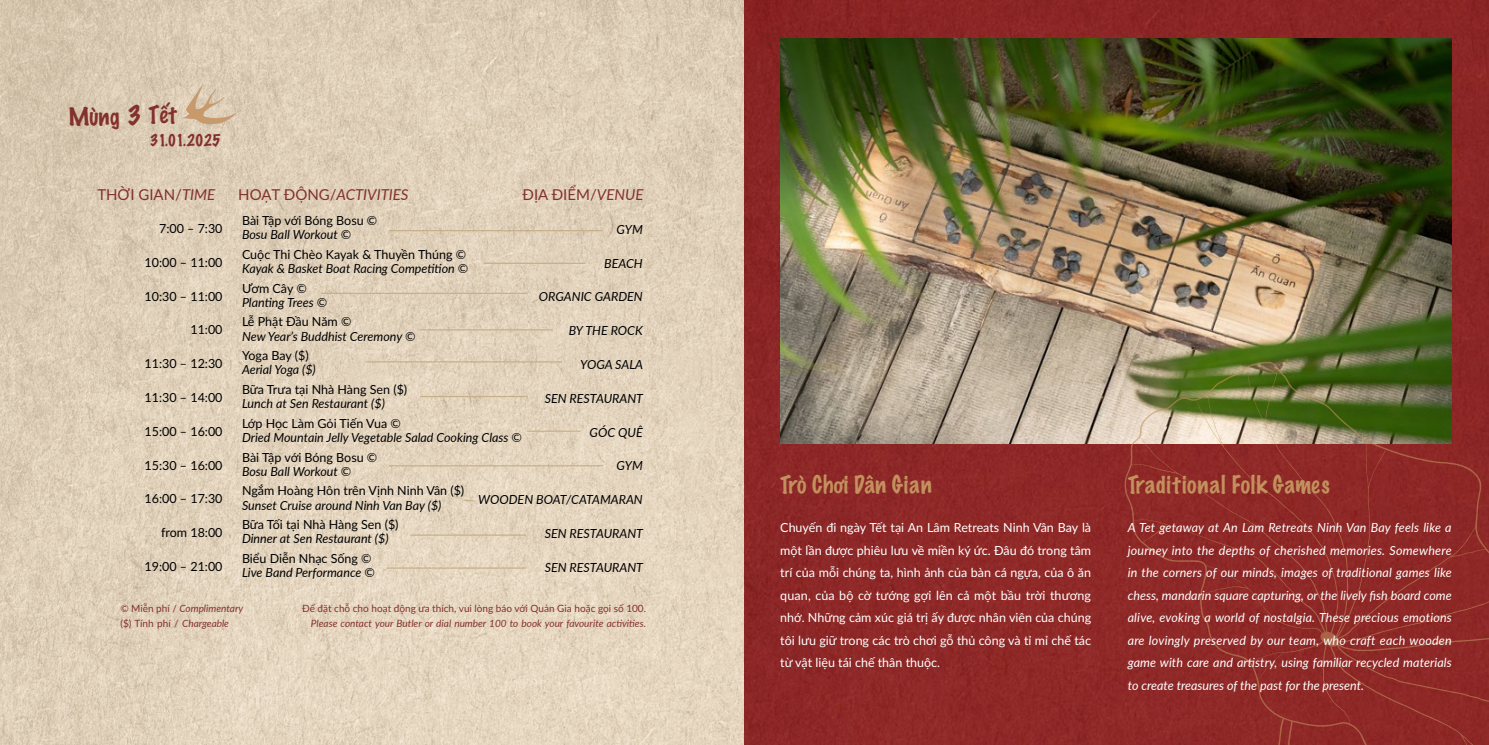
<style>
.page{position:relative;width:1489px;height:745px;background:#fff}
.page>*{position:absolute;margin:0;border:0;box-sizing:border-box;transform-origin:0 0}
.t1{font:100 25px "Marker Felt";color:#83312d}
.t2{font:100 22.5px "Marker Felt";letter-spacing:.03em;color:#c2915e}
.t3{font:100 22.5px "Marker Felt";color:#c2915e}
.t4{font:100 22.5px "Marker Felt";color:#83312d}
.t5{font:15px "Lato";color:#83312d}
.t6{font:italic 15px "Lato";color:#83312d}
.t7{font:100 15px "Marker Felt";color:#83312d}
.t8{font:italic 12.5px/22.5px "Lato";color:#fff;text-align:justify}
.t9{font:italic 12.5px "Lato";color:#000}
.t10{font:12.5px "Lato";color:#000}
.t11{font:12.5px/22.5px "Lato";color:#fff;text-align:justify}
.t12{font:italic 10px "Lato";color:#83312d}
.t13{font:10px "Lato";color:#83312d}
.s1{font-style:italic}
.s2{font-style:normal}
</style>
<div class="page">
<img style="left:1px;top:0;width:1487px;height:744px">
<hr style="left:389px;top:230px;width:213px;height:1px;background:#c7b089">
<hr style="left:484px;top:262px;width:101px;height:2px;background:#c7b089">
<hr style="left:321px;top:292px;width:206px;height:2px;background:#c7b089">
<hr style="left:420px;top:329px;width:133px;height:1px;background:#c7b089">
<hr style="left:366px;top:361px;width:196px;height:1px;background:#c7b089">
<hr style="left:420px;top:395px;width:107px;height:2px;background:#c7b089">
<hr style="left:527px;top:430px;width:53px;height:1px;background:#c7b089">
<hr style="left:389px;top:465px;width:213px;height:1px;background:#c7b089">
<hr style="left:387px;top:567px;width:138px;height:1px;background:#c7b089">
<hr style="left:410px;top:534px;width:116px;height:1px;background:#c7b089">
<svg style="left:182px;top:85px;width:54px;height:39px;background:#d7c0a4"></svg>
<img style="left:780px;top:38px;width:671px;height:405px">
<svg style="left:1124px;top:361px;width:364px;height:383px;background:#8a3b2f"></svg>
<h2 class="t4" style="left:68px;top:99px;width:53px">Mùng</h2>
<h1 class="t1" style="left:127px;top:96px;width:16px">3</h1>
<h2 class="t4" style="left:149px;top:96px;width:29px">Tết</h2>
<p class="t7" style="left:150px;top:129px;width:72px">31.01.2025</p>
<p class="t5" style="left:97px;top:183px;width:119px">THỜI GIAN/<span class="s1">TIME</span></p>
<p class="t6" style="left:238px;top:183px;width:172px"><span class="s2">HOẠT ĐỘNG/</span>ACTIVITIES</p>
<p class="t5" style="left:522px;top:183px;width:122px">ĐỊA ĐIỂM/<span class="s1">VENUE</span></p>
<p class="t10" style="left:242px;top:211px;width:137px">Bài Tập với Bóng Bosu ©</p>
<p class="t10" style="left:242px;top:245px;width:226px">Cuộc Thi Chèo Kayak &amp; Thuyền Thúng ©</p>
<p class="t10" style="left:242px;top:279px;width:66px">Ươm Cây ©</p>
<p class="t10" style="left:242px;top:313px;width:111px">Lễ Phật Đầu Năm ©</p>
<p class="t10" style="left:242px;top:346px;width:68px">Yoga Bay ($)</p>
<p class="t10" style="left:242px;top:380px;width:167px">Bữa Trưa tại Nhà Hàng Sen ($)</p>
<p class="t10" style="left:242px;top:414px;width:160px">Lớp Học Làm Gỏi Tiến Vua ©</p>
<p class="t10" style="left:242px;top:448px;width:137px">Bài Tập với Bóng Bosu ©</p>
<p class="t10" style="left:242px;top:481px;width:224px">Ngắm Hoàng Hôn trên Vịnh Ninh Vân ($)</p>
<p class="t10" style="left:242px;top:515px;width:158px">Bữa Tối tại Nhà Hàng Sen ($)</p>
<p class="t10" style="left:242px;top:549px;width:131px">Biểu Diễn Nhạc Sống ©</p>
<p class="t10" style="left:159px;top:219px;width:65px">7:00 – 7:30</p>
<p class="t10" style="left:145px;top:253px;width:79px">10:00 – 11:00</p>
<p class="t10" style="left:145px;top:287px;width:79px">10:30 – 11:00</p>
<p class="t10" style="left:190px;top:320px;width:34px">11:00</p>
<p class="t10" style="left:145px;top:354px;width:79px">11:30 – 12:30</p>
<p class="t10" style="left:145px;top:388px;width:79px">11:30 – 14:00</p>
<p class="t10" style="left:145px;top:422px;width:79px">15:00 – 16:00</p>
<p class="t10" style="left:145px;top:455px;width:79px">15:30 – 16:00</p>
<p class="t10" style="left:145px;top:489px;width:79px">16:00 – 17:30</p>
<p class="t10" style="left:161px;top:523px;width:63px">from 18:00</p>
<p class="t10" style="left:145px;top:557px;width:79px">19:00 – 21:00</p>
<p class="t9" style="left:616px;top:220px;width:28px">GYM</p>
<p class="t9" style="left:604px;top:254px;width:40px">BEACH</p>
<p class="t9" style="left:539px;top:288px;width:105px">ORGANIC GARDEN</p>
<p class="t9" style="left:568px;top:321px;width:76px">BY THE ROCK</p>
<p class="t9" style="left:580px;top:355px;width:65px">YOGA SALA</p>
<p class="t9" style="left:544px;top:389px;width:100px">SEN RESTAURANT</p>
<p class="t9" style="left:589px;top:423px;width:55px">GÓC QUÊ</p>
<p class="t9" style="left:616px;top:456px;width:28px">GYM</p>
<p class="t9" style="left:478px;top:490px;width:166px">WOODEN BOAT/CATAMARAN</p>
<p class="t9" style="left:544px;top:524px;width:100px">SEN RESTAURANT</p>
<p class="t9" style="left:544px;top:558px;width:100px">SEN RESTAURANT</p>
<p class="t9" style="left:242px;top:225px;width:111px">Bosu Ball Workout ©</p>
<p class="t9" style="left:242px;top:259px;width:228px">Kayak &amp; Basket Boat Racing Competition ©</p>
<p class="t9" style="left:242px;top:293px;width:87px">Planting Trees ©</p>
<p class="t9" style="left:242px;top:327px;width:175px">New Year s’ Buddhist Ceremony ©</p>
<p class="t9" style="left:242px;top:360px;width:75px">Aerial Yoga ($)</p>
<p class="t9" style="left:242px;top:394px;width:144px">Lunch at Sen Restaurant ($)</p>
<p class="t9" style="left:242px;top:428px;width:281px">Dried Mountain Jelly Vegetable Salad Cooking Class ©</p>
<p class="t9" style="left:242px;top:462px;width:111px">Bosu Ball Workout ©</p>
<p class="t9" style="left:242px;top:495px;width:201px">Sunset Cruise around Ninh Van Bay ($)</p>
<p class="t9" style="left:242px;top:529px;width:148px">Dinner at Sen Restaurant ($)</p>
<p class="t9" style="left:242px;top:563px;width:134px">Live Band Performance ©</p>
<p class="t13" style="left:302px;top:600px;width:345px">Để đặt chỗ cho hoạt động ưa thích, vui lòng báo với Quản Gia hoặc gọi số 100.</p>
<p class="t12" style="left:120px;top:600px;width:124px"><span class="s2">© Miễn phí /</span> Complimentary</p>
<p class="t13" style="left:120px;top:615px;width:110px">$( ) Tính phí / <span class="s1">Chargeable</span></p>
<p class="t12" style="left:311px;top:615px;width:336px">Please contact your Butler or dial number 100 to book your favourite activities.</p>
<h2 class="t3" style="left:780px;top:467px;width:153px">Trò Chơi Dân Gian</h2>
<p class="t11" style="left:780px;top:515px;width:312px">Chuyến đi ngày Tết tại An Lâm Retreats Ninh Vân Bay là một lần được phiêu lưu về miền ký ức. Đâu đó trong tâm trí của mỗi chúng ta, hình ảnh của bàn cá ngựa, của ô ăn quan, của bộ cờ tướng gợi lên cả một bầu trời thương nhớ. Những cảm xúc giá trị ấy được nhân viên của chúng tôi lưu giữ trong các trò chơi gỗ thủ công và tỉ mỉ chế tác từ vật liệu tái chế thân thuộc.</p>
<p class="t8" style="left:1127px;top:515px;width:325px">A Tet getaway at An Lam Retreats Ninh Van Bay feels like a journey into the depths of cherished memories. Somewhere in the corners of our minds, images of traditional games like chess, mandarin square capturing, or the lively fish board come alive, evoking a world of nostalgia. These precious emotions are lovingly preserved by our team, who craft each wooden game with care and artistry, using familiar recycled materials to create treasures of the past for the present.</p>
<h2 class="t2" style="left:1127px;top:467px;width:204px">Traditional Folk Games</h2>
</div>
